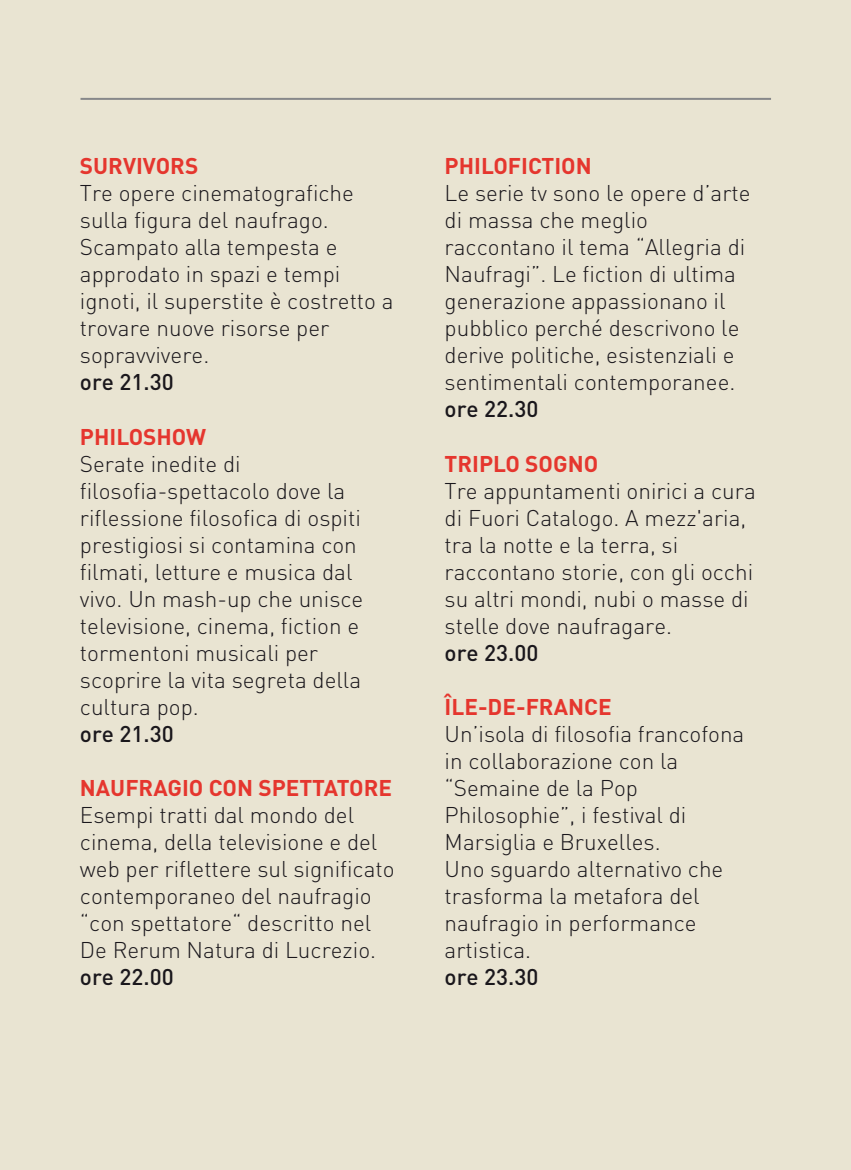
<style>
.page{position:relative;width:851px;height:1170px;background:#fff}
.page>*{position:absolute;margin:0;border:0;box-sizing:border-box;transform-origin:0 0}
.t1{font:300 22.5px/27px "DIN";color:#1a171c}
.t2{font:700 22.5px "DIN";color:#e5362e}
.t3{font:500 22.5px "DIN";color:#1a171c}
</style>
<div class="page">
<div style="left:0;top:0;width:850px;height:1169px;background:#e9e4d2"></div>
<hr style="left:80px;top:98px;width:691px;height:2px;background:#87888a">
<p class="t2" style="left:80px;top:151px;width:120px">SURVIVORS</p>
<p class="t1" style="left:80px;top:179px;width:315px">Tre opere cinematografiche sulla figura del naufrago.<br>Scampato alla tempesta e approdato in spazi e tempi ignoti, il superstite è costretto a trovare nuove risorse per sopravvivere.</p>
<p class="t3" style="left:80px;top:367px;width:95px">ore 21.30</p>
<p class="t2" style="left:80px;top:421px;width:128px">PHILOSHOW</p>
<p class="t1" style="left:80px;top:449px;width:285px">Serate inedite di filosofia-spettacolo dove la riflessione filosofica di ospiti prestigiosi si contamina con filmati, letture e musica dal vivo. Un mash-up che unisce televisione, cinema, fiction e tormentoni musicali per scoprire la vita segreta della cultura pop.</p>
<p class="t3" style="left:80px;top:719px;width:95px">ore 21.30</p>
<p class="t2" style="left:80px;top:773px;width:313px">NAUFRAGIO CON SPETTATORE</p>
<p class="t1" style="left:80px;top:801px;width:316px">Esempi tratti dal mondo del cinema, della televisione e del web per riflettere sul significato contemporaneo del naufragio “con spettatore“ descritto nel<br>De Rerum Natura di Lucrezio.</p>
<p class="t3" style="left:80px;top:962px;width:95px">ore 22.00</p>
<p class="t2" style="left:444px;top:151px;width:149px">PHILOFICTION</p>
<p class="t1" style="left:444px;top:179px;width:307px">Le serie tv sono le opere d’arte di massa che meglio raccontano il tema “Allegria di<br>Naufragi”. Le fiction di ultima generazione appassionano il pubblico perché descrivono le derive politiche, esistenziali e sentimentali contemporanee.</p>
<p class="t3" style="left:444px;top:394px;width:95px">ore 22.30</p>
<p class="t2" style="left:444px;top:448px;width:155px">TRIPLO SOGNO</p>
<p class="t1" style="left:444px;top:476px;width:313px">Tre appuntamenti onirici a cura di Fuori Catalogo. A mezz'aria, tra la notte e la terra, si raccontano storie, con gli occhi su altri mondi, nubi o masse di stelle dove naufragare.</p>
<p class="t3" style="left:444px;top:638px;width:95px">ore 23.00</p>
<p class="t2" style="left:444px;top:692px;width:168px">ÎLE-DE-FRANCE</p>
<p class="t1" style="left:444px;top:720px;width:301px">Un’isola di filosofia francofona in collaborazione con la “Semaine de la Pop<br>Philosophie”, i festival di<br>Marsiglia e Bruxelles.<br>Uno sguardo alternativo che trasforma la metafora del naufragio in performance artistica.</p>
<p class="t3" style="left:444px;top:962px;width:95px">ore 23.30</p>
</div>
